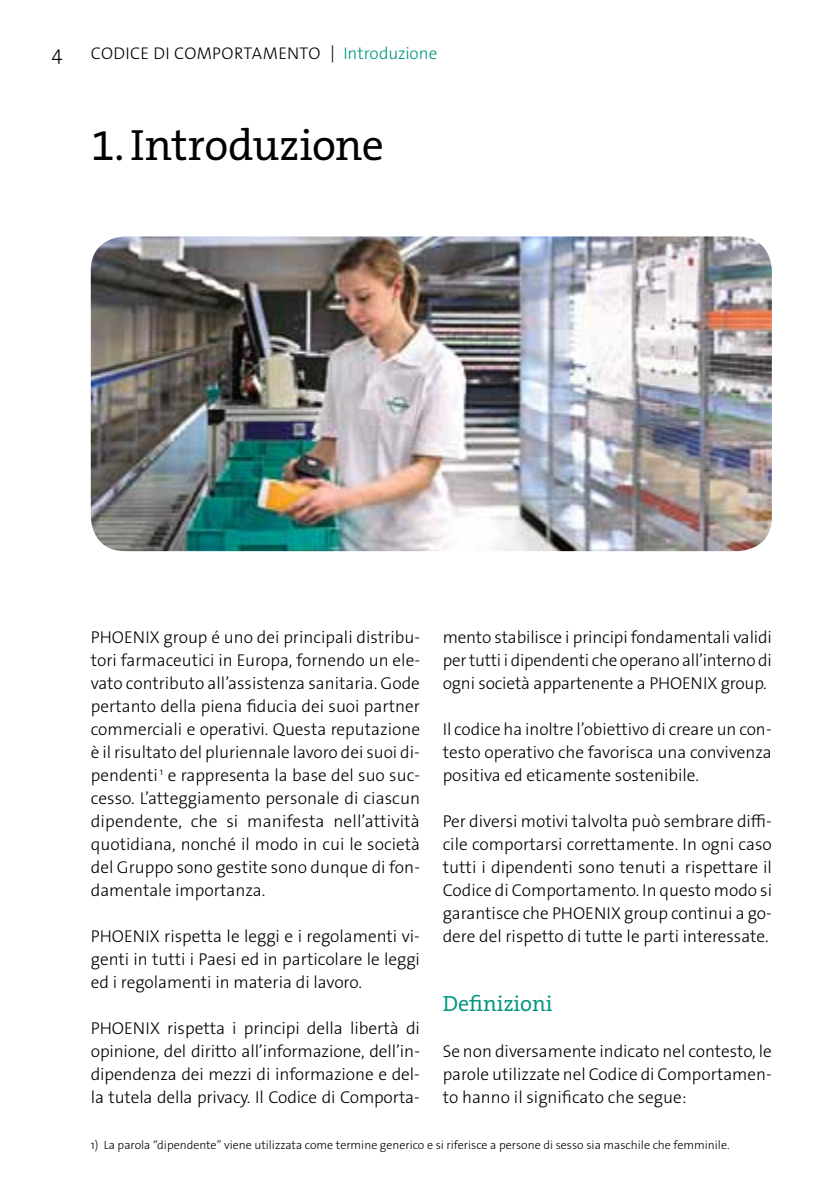
<style>
.page{position:relative;width:840px;height:1191px;background:#fff}
.page>*{position:absolute;margin:0;border:0;box-sizing:border-box;transform-origin:0 0}
.t1{font:44px "The Serif Office";letter-spacing:-.015em;color:#000}
.t2{font:22px "The Serif Office";color:#00967f}
.t3{font:300 20px "The Sans Os F";color:#000}
.t4{font:300 17.2px/23px "The Sans Os F";color:#000;text-align:justify}
.t5{font:300 17px "The Sans Os F";letter-spacing:.015em;color:#000}
.t6{font:300 12px "The Sans Os F";color:#000}
.s1{color:#00967f}
</style>
<div class="page">
<img style="left:91px;top:236px;width:680px;height:315px">
<p class="t3" style="left:52px;top:40px;width:12px">4</p>
<p class="t5" style="left:91px;top:42px;width:347px">Codice di Comportamento ↕<span class="s1">I ntroduzione</span></p>
<h1 class="t1" style="left:91px;top:117px;width:294px">1. Introduzione</h1>
<p class="t4" style="left:91px;top:626px;width:330px;text-indent:59px">X group é uno dei principali distribu&shy;tori farmaceutici in Europa, fornendo un ele&shy;vato contributo all’assistenza sanitaria. Gode pertanto della piena fiducia dei suoi partner commerciali e operativi. Questa reputazione è il risultato del pluriennale lavoro dei suoi di&shy;pendenti <sup>1</sup> e rappresenta la base del suo suc&shy;cesso. L’atteggiamento personale di ciascun dipendente, che si manifesta nell’attività quotidiana, nonché il modo in cui le società del Gruppo sono gestite sono dunque di fon&shy;damentale importanza.</p>
<p class="t4" style="left:91px;top:925px;width:31px">-PHOENI</p>
<p class="t4" style="left:442px;top:626px;width:330px">mento stabilisce i principi fondamentali validi per tutti i dipendenti che operano all’interno di ogni società appartenente a -PHOENI</p>
<p class="t4" style="left:91px;top:626px;width:31px">-PHOENI</p>
<p class="t4" style="left:707px;top:672px;width:61px">X group.</p>
<p class="t4" style="left:442px;top:718px;width:330px">I l codice ha inoltre l’obiettivo di creare un con&shy;testo operativo che favorisca una convivenza positiva ed eticamente sostenibile.</p>
<p class="t4" style="left:442px;top:810px;width:331px">Per diversi motivi talvolta può sembrare diffi&shy;cile comportarsi correttamente. I n ogni caso tutti i dipendenti sono tenuti a rispettare il Codice di Comportamento. I n questo modo si garantisce che -PHOENI</p>
<p class="t4" style="left:442px;top:902px;width:330px;text-align:right">X group continui a go-<br>dere del rispetto di tutte le parti interessate.</p>
<p class="t4" style="left:91px;top:925px;width:330px;text-indent:59px">X rispetta le leggi e i regolamenti vi&shy;genti in tutti i Paesi ed in particolare le leggi ed i regolamenti in materia di lavoro.</p>
<p class="t4" style="left:91px;top:1017px;width:32px">-PHOENI</p>
<p class="t2" style="left:442px;top:989px;width:111px">Definizioni</p>
<p class="t4" style="left:442px;top:1040px;width:330px">Se non diversamente indicato nel contesto, le parole utilizzate nel Codice di Comportamen&shy;to hanno il significato che segue:</p>
<p class="t6" style="left:91px;top:1137px;width:640px">1) La parola “dipendente” viene utilizzata come termine generico e si riferisce a persone di sesso sia maschile che femminile.</p>
<p class="t4" style="left:91px;top:1017px;width:330px;text-indent:59px">X rispetta i principi della libertà di opinione, del diritto all’informazione, dell’in&shy;dipendenza dei mezzi di informazione e del&shy;la tutela della privacy. I l Codice di Comporta-</p>
</div>
